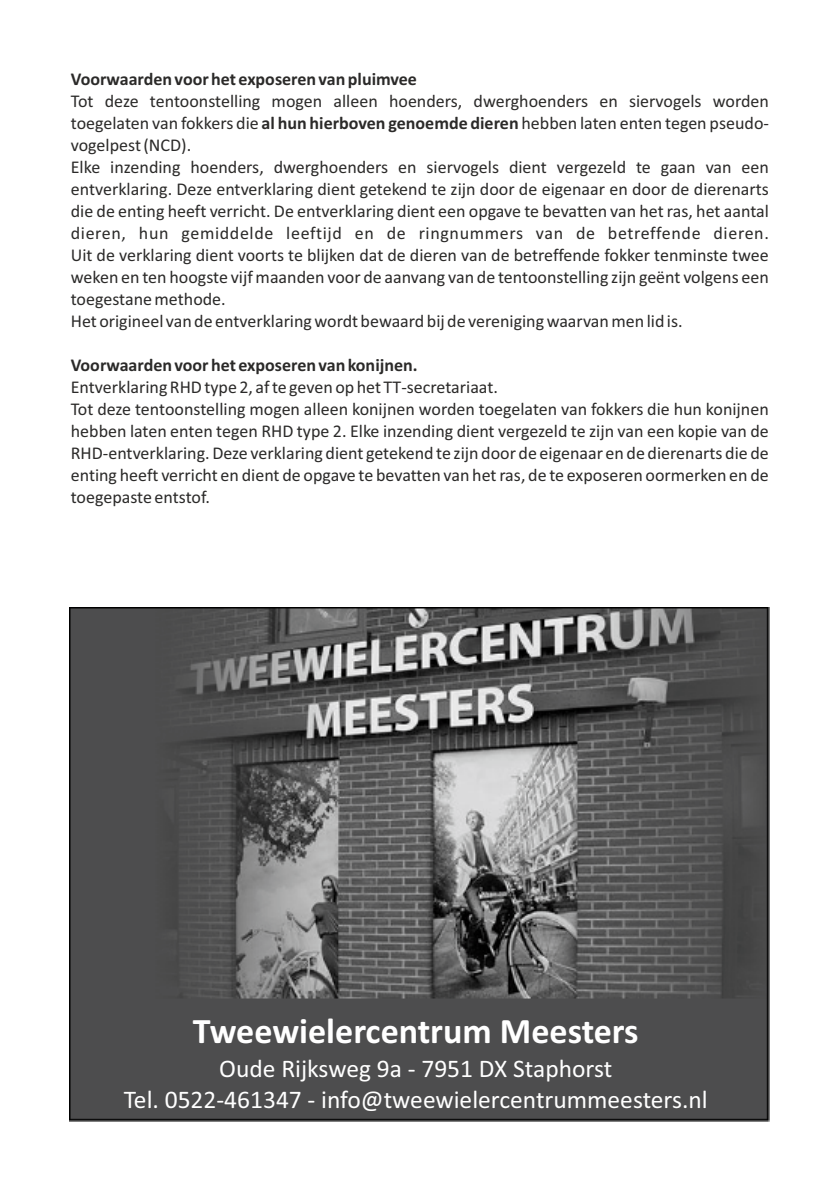
<style>
.page{position:relative;width:840px;height:1191px;background:#fff}
.page>*{position:absolute;margin:0;border:0;box-sizing:border-box;transform-origin:0 0}
.t1{font:700 36px "Calibri";color:#fff}
.t2{font:25.4px/31px "Calibri";color:#fff;text-align:center}
.t3{font:18px/22px "Calibri";color:#2b2a29}
.t4{font:700 18px "Calibri";color:#2b2a29}
.s1{font-weight:700}
</style>
<div class="page">
<img style="left:70px;top:607px;width:699px;height:514px">
<p class="t4" style="left:71px;top:72px;width:347px">Voorwaarden voor het exposeren van pluimvee</p>
<p class="t3" style="left:71px;top:92px;width:699px">Tot deze tentoonstelling mogen alleen hoenders, dwerghoenders en siervogels worden toegelaten van fokkers die <span class="s1">al hun hierboven genoemde dieren</span> hebben laten enten tegen pseudo&shy;vogelpest (NCD).<br>Elke inzending hoenders, dwerghoenders en siervogels dient vergezeld te gaan van een entverklaring. Deze entverklaring dient getekend te zijn door de eigenaar en door de dierenarts die de enting heeft verricht. De entverklaring dient een opgave te bevatten van het ras, het aantal dieren, hun gemiddelde leeftijd en de ringnummers van de betreffende dieren.<br>Uit de verklaring dient voorts te blijken dat de dieren van de betreffende fokker tenminste twee weken en ten hoogste vijf maanden voor de aanvang van de tentoonstelling zijn geënt volgens een toegestane methode.<br>Het origineel van de entverklaring wordt bewaard bij de vereniging waarvan men lid is.</p>
<p class="t4" style="left:71px;top:357px;width:348px">Voorwaarden voor het exposeren van konijnen.</p>
<p class="t3" style="left:71px;top:377px;width:699px">Entverklaring RHD type 2, af te geven op het TT-secretariaat.<br>Tot deze tentoonstelling mogen alleen konijnen worden toegelaten van fokkers die hun konijnen hebben laten enten tegen RHD type 2. Elke inzending dient vergezeld te zijn van een kopie van de RHD-entverklaring. Deze verklaring dient getekend te zijn door de eigenaar en de dierenarts die de enting heeft verricht en dient de opgave te bevatten van het ras, de te exposeren oormerken en de toegepaste entstof.</p>
<h1 class="t1" style="left:193px;top:1015px;width:447px">Tweewielercentrum Meesters</h1>
<h2 class="t2" style="left:124px;top:1054px;width:585px">Oude Rijksweg 9a - 7951 DX Staphorst<br>Tel. 0522-461347 - info@tweewielercentrummeesters.nl</h2>
</div>
